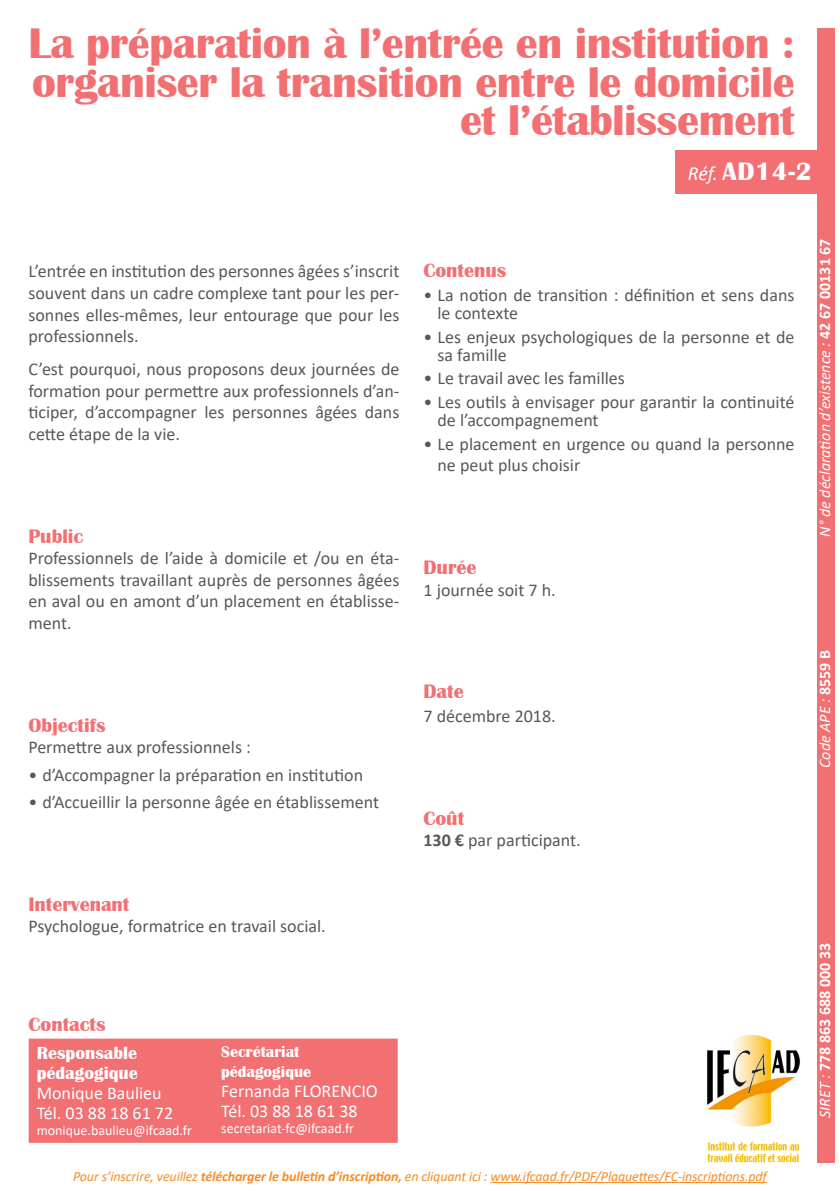
<style>
.page{position:relative;width:840px;height:1191px;background:#fff}
.page>*{position:absolute;margin:0;border:0;box-sizing:border-box;transform-origin:0 0}
.t1{font:700 44px/38.4px "Britannic";letter-spacing:-.01em;color:#f26f72;text-align:right}
.t2{font:700 26px "Britannic";color:#fff}
.t3{font:700 20px "Britannic";color:#f26f72}
.t4{font:18px/21.6px "Calibri";color:#57585a}
.t5{font:18px/20px "Calibri";color:#fff}
.t6{font:italic 16px "Calibri";color:#fff}
.t7{font:700 16px/20px "Britannic";color:#fff}
.t8{font:700 16px "Calibri";color:#fff}
.t9{font:italic 14px "Calibri";letter-spacing:-.01em;color:#f68c27}
.t10{font:14px "Calibri";color:#fff}
.s1{font-family:"Calibri";font-weight:400;font-style:italic;font-size:20px}
.s2{font-weight:700}
.s3{font-family:"Britannic";font-weight:700}
.s4{font-weight:700;font-style:normal}
.s5{font-weight:400;font-style:italic}
</style>
<div class="page">
<img style="left:707px;top:1034px;width:117px;height:149px">
<hr style="left:490px;top:1182px;width:276px;height:1px;background:#f68c27">
<div style="left:816px;top:28px;width:17px;height:1134px;background:#f26f72"></div>
<div style="left:675px;top:150px;width:147px;height:43px;background:#f26f72"></div>
<div style="left:29px;top:1038px;width:368px;height:104px;background:#f26f72"></div>
<p class="t1" style="left:28px;top:25px;width:767px">La préparation à l’entrée en institution : organiser la transition entre le domicile et l’établissement</p>
<p class="t2" style="left:687px;top:157px;width:125px"><span class="s1">Réf.</span> AD14-2</p>
<p class="t4" style="left:28px;top:260px;width:372px;text-align:justify">L’entrée en institution des personnes âgées s’inscrit souvent dans un cadre complexe tant pour les per&shy;sonnes elles-mêmes, leur entourage que pour les professionnels.</p>
<p class="t4" style="left:28px;top:358px;width:372px;text-align:justify">C’est pourquoi, nous proposons deux journées de formation pour permettre aux professionnels d’an&shy;ticiper, d’accompagner les personnes âgées dans cette étape de la vie.</p>
<p class="t3" style="left:28px;top:525px;width:56px">Public</p>
<p class="t4" style="left:28px;top:547px;width:372px;text-align:justify">Professionnels de l’aide à domicile et /ou en éta&shy;blissements travaillant auprès de personnes âgées en aval ou en amont d’un placement en établisse&shy;ment.</p>
<p class="t3" style="left:28px;top:714px;width:79px">Objectifs</p>
<p class="t4" style="left:28px;top:736px;width:224px">Permettre aux professionnels :</p>
<p class="t4" style="left:28px;top:763px;width:336px">• d’Accompagner la préparation en institution</p>
<p class="t4" style="left:28px;top:790px;width:352px">• d’Accueillir la personne âgée en établissement</p>
<p class="t3" style="left:28px;top:892px;width:102px">Intervenant</p>
<p class="t4" style="left:28px;top:915px;width:299px">Psychologue, formatrice en travail social.</p>
<p class="t3" style="left:423px;top:259px;width:84px">Contenus</p>
<p class="t4" style="left:437px;top:286px;width:358px;line-height:18px;text-indent:-14px">• La notion de transition : définition et sens dans le contexte</p>
<p class="t4" style="left:437px;top:327px;width:358px;line-height:18px;text-indent:-14px">• Les enjeux psychologiques de la personne et de sa famille</p>
<p class="t4" style="left:423px;top:367px;width:203px">• Le travail avec les familles</p>
<p class="t4" style="left:437px;top:393px;width:358px;line-height:18px;text-indent:-14px">• Les outils à envisager pour garantir la continuité de l’accompagnement</p>
<p class="t4" style="left:437px;top:432px;width:358px;text-indent:-14px">• Le placement en urgence ou quand la personne ne peut plus choisir</p>
<p class="t3" style="left:423px;top:556px;width:55px">Durée</p>
<p class="t4" style="left:423px;top:578px;width:134px">1 journée soit 7 h.</p>
<p class="t3" style="left:423px;top:680px;width:42px">Date</p>
<p class="t4" style="left:423px;top:704px;width:134px">7 décembre 2018.</p>
<p class="t3" style="left:423px;top:806px;width:42px">Coût</p>
<p class="t4" style="left:423px;top:829px;width:159px"><span class="s2">130 €</span> par participant.</p>
<p class="t3" style="left:29px;top:1012px;width:78px">Contacts</p>
<p class="t5" style="left:37px;top:1042px;width:138px"><span class="s3">Responsable pédagogique<br></span>Monique Baulieu<br>Tél. 03 88 18 61 72</p>
<p class="t10" style="left:37px;top:1120px;width:157px">monique.baulieu@ifcaad.fr</p>
<p class="t7" style="left:221px;top:1042px;width:91px">Secrétariat pédagogique</p>
<p class="t5" style="left:221px;top:1081px;width:158px">Fernanda FLORENCIO</p>
<p class="t5" style="left:221px;top:1101px;width:138px">Tél. 03 88 18 61 38</p>
<p class="t10" style="left:221px;top:1119px;width:134px">secretariat-fc@ifcaad.fr</p>
<p class="t9" style="left:73px;top:1166px;width:694px">Pour s’inscrire, veuillez <span class="s2">télécharger le bulletin d’inscription,</span> en cliquant ici : www.ifcaad.fr/PDF/Plaquettes/FC-inscriptions.pdf</p>
<p class="t6" style="left:813px;top:536px;width:299px;rotate:-90deg">N° de déclaration d’existence : <span class="s4">42 67 00131 67</span></p>
<p class="t6" style="left:813px;top:768px;width:119px;rotate:-90deg">Code APE : <span class="s4">8559 B</span></p>
<p class="t8" style="left:813px;top:1117px;width:177px;rotate:-90deg"><span class="s5">SIRET :</span> 778 863 688 000 33</p>
</div>
